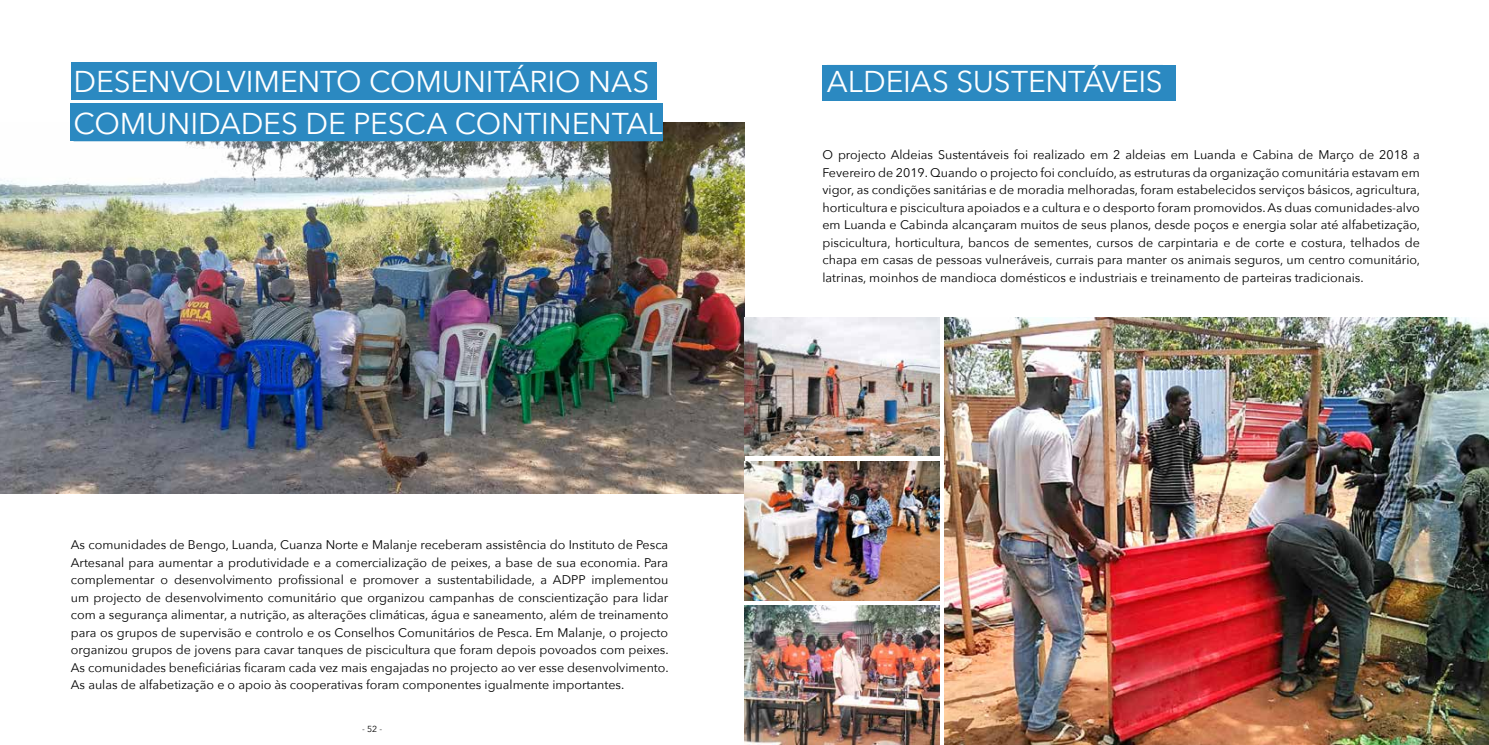
<style>
.page{position:relative;width:1489px;height:745px;background:#fff}
.page>*{position:absolute;margin:0;border:0;box-sizing:border-box;transform-origin:0 0}
.t1{font:30px/41.2px "Avenir Next";letter-spacing:-.005em;color:#fff}
.t2{font:12.5px/17.5px "Avenir Next";color:#000;text-align:justify}
.t3{font:8.75px "Avenir Next";color:#000}
</style>
<div class="page">
<img style="left:944px;top:317px;width:544px;height:427px">
<img style="left:0;top:122px;width:744px;height:371px">
<div style="left:71px;top:62px;width:585px;height:38px;background:#2b89c1"></div>
<div style="left:71px;top:103px;width:592px;height:38px;background:#2b89c1"></div>
<img style="left:744px;top:605px;width:195px;height:139px">
<img style="left:744px;top:461px;width:195px;height:138px">
<img style="left:744px;top:317px;width:195px;height:138px">
<div style="left:822px;top:65px;width:353px;height:35px;background:#2b89c1"></div>
<h1 class="t1" style="left:74px;top:60px;width:591px">DESENVOLVIMENTO COMUNITÁRIO NAS<br>COMUNIDADES DE PESCA CONTINENTAL</h1>
<h1 class="t1" style="left:826px;top:60px;width:337px">ALDEIAS SUSTENTÁVEIS</h1>
<p class="t2" style="left:71px;top:535px;width:599px">As comunidades de Bengo, Luanda, Cuanza Norte e Malanje receberam assistência do Instituto de Pesca Artesanal para aumentar a produtividade e a comercialização de peixes, a base de sua economia. Para complementar o desenvolvimento profissional e promover a sustentabilidade, a ADPP implementou um projecto de desenvolvimento comunitário que organizou campanhas de conscientização para lidar com a segurança alimentar, a nutrição, as alterações climáticas, água e saneamento, além de treinamento para os grupos de supervisão e controlo e os Conselhos Comunitários de Pesca. Em Malanje, o projecto organizou grupos de jovens para cavar tanques de piscicultura que foram depois povoados com peixes.<br>As comunidades beneficiárias ficaram cada vez mais engajadas no projecto ao ver esse desenvolvimento.<br>As aulas de alfabetização e o apoio às cooperativas foram componentes igualmente importantes.</p>
<p class="t3" style="left:362px;top:720px;width:22px">- 52 -</p>
<p class="t2" style="left:822px;top:145px;width:599px">O projecto Aldeias Sustentáveis foi realizado em 2 aldeias em Luanda e Cabina de Março de 2018 a Fevereiro de 2019. Quando o projecto foi concluído, as estruturas da organização comunitária estavam em vigor, as condições sanitárias e de moradia melhoradas, foram estabelecidos serviços básicos, agricultura, horticultura e piscicultura apoiados e a cultura e o desporto foram promovidos. As duas comunidades-alvo em Luanda e Cabinda alcançaram muitos de seus planos, desde poços e energia solar até alfabetização, piscicultura, horticultura, bancos de sementes, cursos de carpintaria e de corte e costura, telhados de chapa em casas de pessoas vulneráveis, currais para manter os animais seguros, um centro comunitário, latrinas, moinhos de mandioca domésticos e industriais e treinamento de parteiras tradicionais.</p>
</div>
